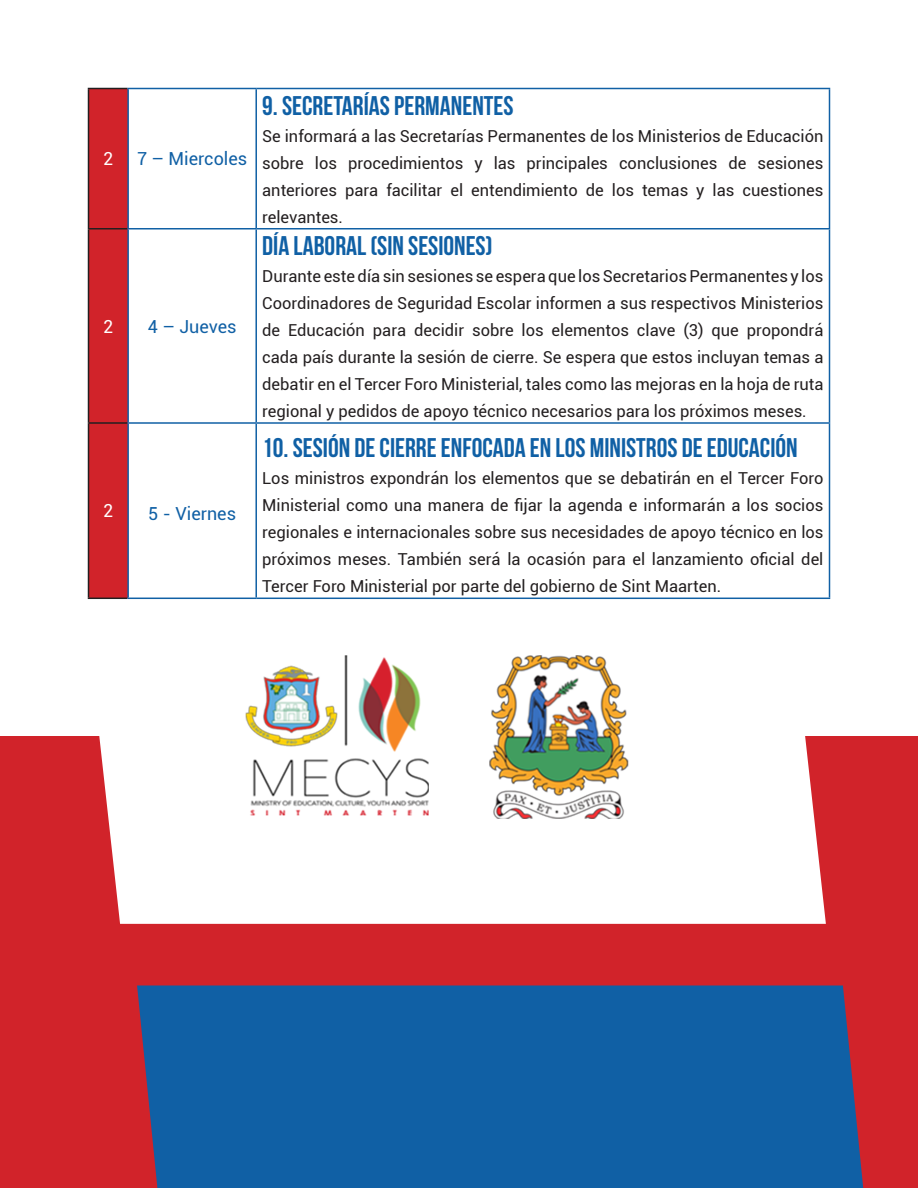
<style>
.page{position:relative;width:918px;height:1188px;background:#fff}
.page>*{position:absolute;margin:0;border:0;box-sizing:border-box;transform-origin:0 0}
.t1{font:700 27px "Bebas Neue";color:#1060a5}
.t2{font:18px "Roboto";color:#1060a5}
.t3{font:18px "Roboto";color:#fff}
.t4{font:16.5px/27px "Roboto";color:#231f20;text-align:justify}
</style>
<div class="page">
<div style="left:0;top:737px;width:918px;height:451px;background:#d1232a"></div>
<svg style="left:99px;top:736px;width:727px;height:188px;background:#fcf1f1"></svg>
<div style="left:137px;top:986px;width:726px;height:202px;background:#1060a5"></div>
<div style="left:89px;top:89px;width:38px;height:509px;background:#d1232a"></div>
<hr style="left:88px;top:88px;width:39px;height:1px;background:#231f20">
<hr style="left:88px;top:89px;width:1px;height:139px;background:#231f20">
<hr style="left:88px;top:228px;width:39px;height:2px;background:#231f20">
<hr style="left:88px;top:230px;width:1px;height:192px;background:#231f20">
<hr style="left:88px;top:422px;width:39px;height:2px;background:#231f20">
<hr style="left:88px;top:424px;width:1px;height:174px;background:#231f20">
<hr style="left:88px;top:598px;width:39px;height:1px;background:#231f20">
<hr style="left:127px;top:88px;width:129px;height:1px;background:#1060a5">
<hr style="left:127px;top:89px;width:2px;height:139px;background:#1060a5">
<hr style="left:256px;top:88px;width:574px;height:1px;background:#1060a5">
<hr style="left:255px;top:89px;width:2px;height:139px;background:#1060a5">
<hr style="left:829px;top:89px;width:1px;height:139px;background:#1060a5">
<hr style="left:127px;top:228px;width:129px;height:2px;background:#1060a5">
<hr style="left:127px;top:230px;width:2px;height:192px;background:#1060a5">
<hr style="left:256px;top:228px;width:574px;height:2px;background:#1060a5">
<hr style="left:255px;top:230px;width:2px;height:192px;background:#1060a5">
<hr style="left:829px;top:230px;width:1px;height:192px;background:#1060a5">
<hr style="left:127px;top:422px;width:129px;height:2px;background:#1060a5">
<hr style="left:127px;top:424px;width:2px;height:174px;background:#1060a5">
<hr style="left:256px;top:422px;width:574px;height:2px;background:#1060a5">
<hr style="left:255px;top:424px;width:2px;height:174px;background:#1060a5">
<hr style="left:829px;top:424px;width:1px;height:174px;background:#1060a5">
<hr style="left:127px;top:598px;width:129px;height:1px;background:#1060a5">
<hr style="left:256px;top:598px;width:574px;height:1px;background:#1060a5">
<img style="left:194px;top:655px;width:530px;height:215px">
<p class="t3" style="left:103px;top:146px;width:12px">2</p>
<p class="t2" style="left:137px;top:146px;width:112px">7 – Miercoles</p>
<p class="t3" style="left:103px;top:314px;width:12px">2</p>
<p class="t2" style="left:148px;top:314px;width:90px">4 – Jueves</p>
<p class="t3" style="left:103px;top:498px;width:12px">2</p>
<p class="t2" style="left:148px;top:501px;width:89px">5 - Viernes</p>
<p class="t1" style="left:262px;top:91px;width:253px">9. SECRETARÍAS PERMANENTES</p>
<p class="t4" style="left:262px;top:122px;width:563px">Se informará a las Secretarías Permanentes de los Ministerios de Educación sobre los procedimientos y las principales conclusiones de sesiones anteriores para facilitar el entendimiento de los temas y las cuestiones relevantes.</p>
<p class="t1" style="left:262px;top:231px;width:232px">DÍA LABORAL (SIN SESIONES)</p>
<p class="t4" style="left:262px;top:262px;width:563px">Durante este día sin sesiones se espera que los Secretarios Permanentes y los Coordinadores de Seguridad Escolar informen a sus respectivos Ministerios de Educación para decidir sobre los elementos clave (3) que propondrá cada país durante la sesión de cierre. Se espera que estos incluyan temas a debatir en el Tercer Foro Ministerial, tales como las mejoras en la hoja de ruta regional y pedidos de apoyo técnico necesarios para los próximos meses.</p>
<p class="t1" style="left:262px;top:433px;width:537px">10. SESIÓN DE CIERRE ENFOCADA EN LOS MINISTROS DE EDUCACIÓN</p>
<p class="t4" style="left:262px;top:464px;width:563px">Los ministros expondrán los elementos que se debatirán en el Tercer Foro Ministerial como una manera de fijar la agenda e informarán a los socios regionales e internacionales sobre sus necesidades de apoyo técnico en los próximos meses. También será la ocasión para el lanzamiento oficial del Tercer Foro Ministerial por parte del gobierno de Sint Maarten.</p>
</div>
